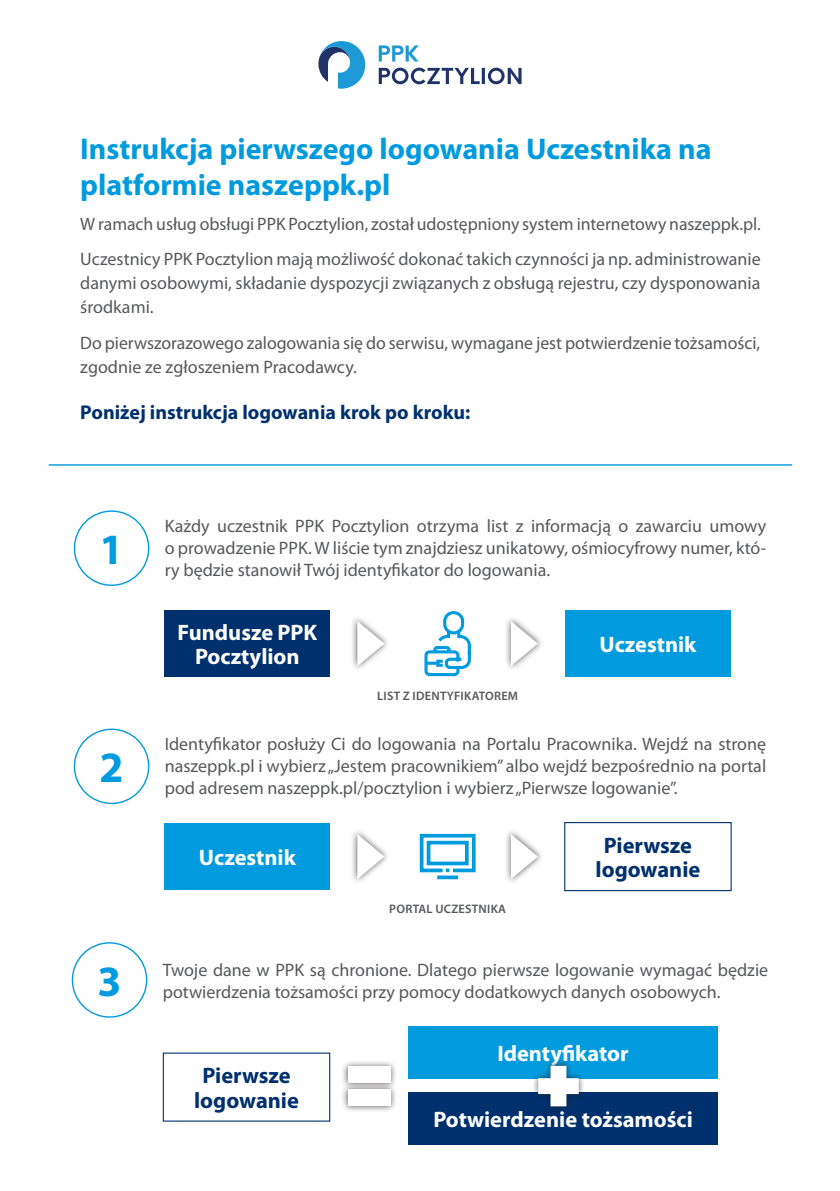
<style>
.page{position:relative;width:840px;height:1191px;background:#fff}
.page>*{position:absolute;margin:0;border:0;box-sizing:border-box;transform-origin:0 0}
.t1{font:700 43.4px "Myriad Pro";color:#009bde}
.t2{font:700 30px/36px "Myriad Pro";color:#009bde}
.t3{font:700 22.4px/24.6px "Myriad Pro";color:#fff;text-align:center}
.t4{font:700 22.4px/24.6px "Myriad Pro";color:#00306d;text-align:center}
.t5{font:700 20px "Myriad Pro";color:#00306d}
.t6{font:18px/21.6px "Myriad Pro";color:#57585a}
.t7{font:600 12.4px "Myriad Pro";letter-spacing:.02em;color:#57585a}
</style>
<div class="page">
<svg style="left:318px;top:41px;width:47px;height:48px"></svg>
<svg style="left:378px;top:68px;width:143px;height:16px"></svg>
<svg style="left:378px;top:45px;width:40px;height:17px"></svg>
<div style="left:74px;top:510px;width:75px;height:76px;border:1px solid #009bde;border-radius:50%"></div>
<div style="left:165px;top:610px;width:165px;height:67px;background:#00306d"></div>
<div style="left:565px;top:610px;width:165px;height:67px;background:#009bde"></div>
<svg style="left:424px;top:611px;width:47px;height:66px"></svg>
<div style="left:350px;top:615px;width:40px;height:57px;background:#231f20;opacity:.75"></div>
<svg style="left:357px;top:621px;width:27px;height:45px"></svg>
<div style="left:504px;top:615px;width:39px;height:57px;background:#231f20;opacity:.75"></div>
<svg style="left:510px;top:621px;width:27px;height:45px"></svg>
<div style="left:74px;top:728px;width:75px;height:76px;border:1px solid #009bde;border-radius:50%"></div>
<svg style="left:564px;top:822px;width:167px;height:69px"></svg>
<div style="left:165px;top:823px;width:165px;height:67px;background:#009bde"></div>
<div style="left:350px;top:828px;width:40px;height:57px;background:#231f20;opacity:.75"></div>
<svg style="left:357px;top:834px;width:27px;height:45px"></svg>
<div style="left:504px;top:828px;width:39px;height:57px;background:#231f20;opacity:.75"></div>
<svg style="left:510px;top:834px;width:27px;height:45px"></svg>
<svg style="left:419px;top:833px;width:57px;height:47px"></svg>
<hr style="left:49px;top:464px;width:742px;height:1px;background:#009bde">
<div style="left:72px;top:942px;width:75px;height:75px;border:1px solid #009bde;border-radius:50%"></div>
<svg style="left:162px;top:1052px;width:168px;height:70px"></svg>
<div style="left:408px;top:1026px;width:309px;height:52px;background:#009bde"></div>
<div style="left:408px;top:1091px;width:309px;height:53px;background:#00306d"></div>
<div style="left:531px;top:1059px;width:54px;height:54px;background:#231f20;opacity:.75"></div>
<svg style="left:538px;top:1065px;width:40px;height:41px"></svg>
<div style="left:341px;top:1082px;width:56px;height:30px;background:#231f20;opacity:.75"></div>
<div style="left:347px;top:1089px;width:43px;height:16px;background:#fff"></div>
<div style="left:341px;top:1059px;width:56px;height:31px;background:#231f20;opacity:.75"></div>
<div style="left:347px;top:1066px;width:43px;height:16px;background:#fff"></div>
<h2 class="t2" style="left:80px;top:129px;width:632px">Instrukcja pierwszego logowania Uczestnika na platformie naszeppk.pl</h2>
<p class="t6" style="left:80px;top:206px;width:681px;line-height:35.4px">W ramach usług obsługi PPK Pocztylion, został udostępniony system internetowy naszeppk.pl.<br>Uczestnicy PPK Pocztylion mają możliwość dokonać takich czynności ja np. administrowanie</p>
<p class="t6" style="left:80px;top:271px;width:681px;line-height:24px">danymi osobowymi, składanie dyspozycji związanych z obsługą rejestru, czy dysponowania środkami.</p>
<p class="t6" style="left:80px;top:330px;width:681px;line-height:24px">Do pierwszorazowego zalogowania się do serwisu, wymagane jest potwierdzenie tożsamości, zgodnie ze zgłoszeniem Pracodawcy.</p>
<p class="t5" style="left:80px;top:399px;width:391px">Poniżej instrukcja logowania krok po kroku:</p>
<h1 class="t1" style="left:99px;top:521px;width:26px">1</h1>
<h1 class="t1" style="left:99px;top:739px;width:26px">2</h1>
<p class="t6" style="left:165px;top:515px;width:602px;text-align:justify">Każdy uczestnik PPK Pocztylion otrzyma list z informacją o zawarciu umowy o prowadzenie PPK. W liście tym znajdziesz unikatowy, ośmiocyfrowy numer, któ&shy;ry będzie stanowił Twój identyfikator do logowania.</p>
<p class="t3" style="left:177px;top:619px;width:141px">Fundusze PPK<br>Pocztylion</p>
<p class="t7" style="left:377px;top:688px;width:142px">LIST Z IDENTYFIKATOREM</p>
<p class="t3" style="left:599px;top:631px;width:98px">Uczestnik</p>
<p class="t6" style="left:165px;top:733px;width:602px;text-align:justify">Identyfikator posłuży Ci do logowania na Portalu Pracownika. Wejdź na stronę naszeppk.pl i wybierz „Jestem pracownikiem” albo wejdź bezpośrednio na portal pod adresem naszeppk.pl/pocztylion i wybierz „Pierwsze logowanie”.</p>
<p class="t4" style="left:595px;top:832px;width:106px">Pierwsze logowanie</p>
<p class="t3" style="left:199px;top:844px;width:98px">Uczestnik</p>
<p class="t7" style="left:389px;top:901px;width:118px">PORTAL UCZESTNIKA</p>
<h1 class="t1" style="left:97px;top:952px;width:26px">3</h1>
<p class="t6" style="left:163px;top:958px;width:606px">Twoje dane w PPK są chronione. Dlatego pierwsze logowanie wymagać będzie potwierdzenia tożsamości przy pomocy dodatkowych danych osobowych.</p>
<p class="t4" style="left:194px;top:1062px;width:106px">Pierwsze logowanie</p>
<p class="t3" style="left:497px;top:1040px;width:133px">Identyfikator</p>
<p class="t3" style="left:433px;top:1106px;width:261px">Potwierdzenie tożsamości</p>
</div>
